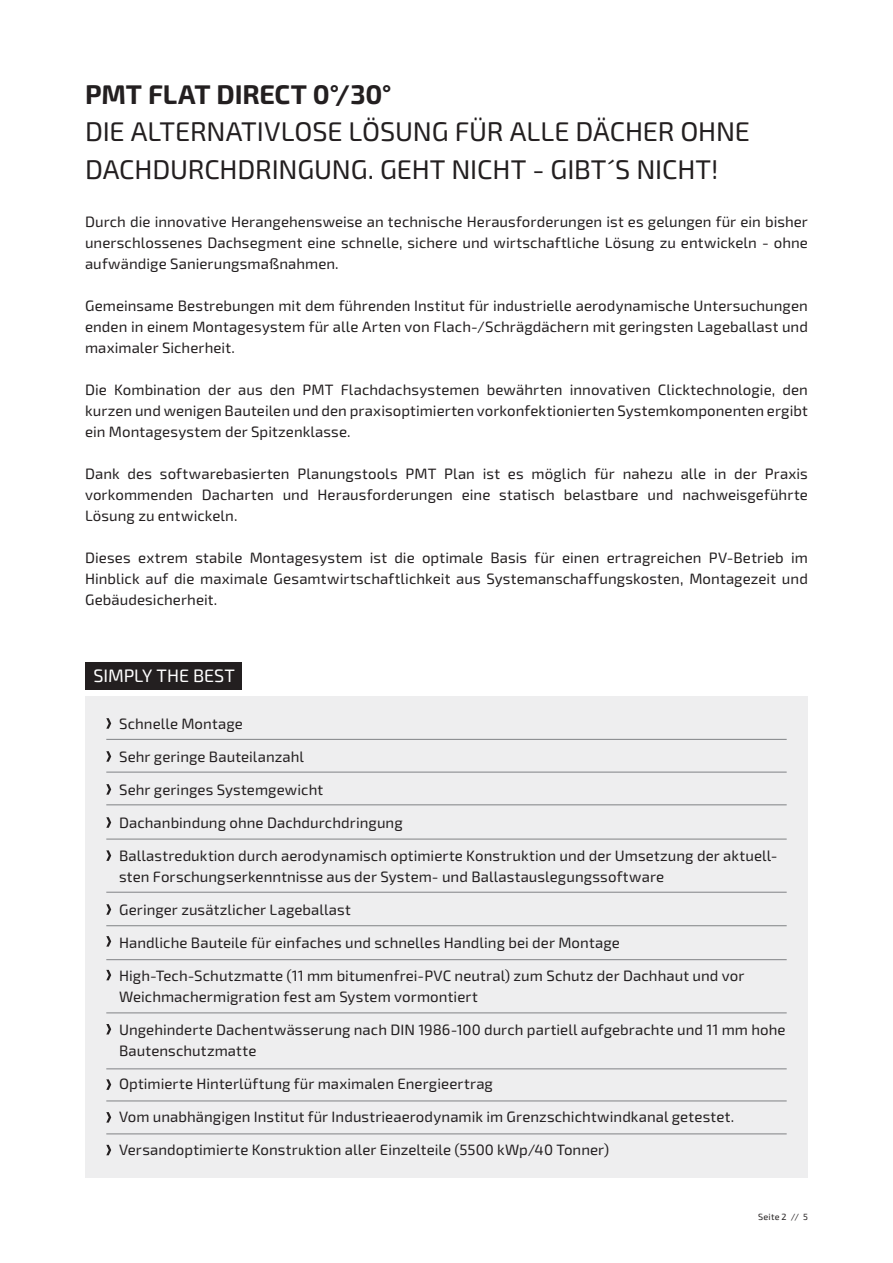
<style>
.page{position:relative;width:893px;height:1263px;background:#fff}
.page>*{position:absolute;margin:0;border:0;box-sizing:border-box;transform-origin:0 0}
.t1{font:27px/37.5px "Exo 2";letter-spacing:-.005em;color:#231f20}
.t2{font:700 27px "Exo 2";letter-spacing:-.01em;color:#231f20}
.t3{font:18px "Exo 2";letter-spacing:-.005em;color:#fff}
.t4{font:15px/21px "Exo 2";letter-spacing:.005em;color:#231f20;text-align:justify}
.t5{font:9px "Exo 2";letter-spacing:.03em;color:#231f20}
</style>
<div class="page">
<div style="left:85px;top:697px;width:723px;height:481px;background:#eeeeef"></div>
<hr style="left:106px;top:739px;width:681px;height:1px;background:#808285">
<hr style="left:106px;top:772px;width:681px;height:1px;background:#808285">
<hr style="left:106px;top:925px;width:681px;height:1px;background:#808285">
<hr style="left:106px;top:804px;width:681px;height:1px;background:#808285">
<hr style="left:106px;top:839px;width:681px;height:1px;background:#808285">
<hr style="left:106px;top:892px;width:681px;height:1px;background:#808285">
<hr style="left:106px;top:959px;width:681px;height:1px;background:#808285">
<hr style="left:106px;top:1013px;width:681px;height:1px;background:#808285">
<hr style="left:106px;top:1068px;width:681px;height:1px;background:#808285">
<hr style="left:106px;top:1101px;width:681px;height:1px;background:#808285">
<hr style="left:106px;top:1134px;width:681px;height:1px;background:#808285">
<div style="left:85px;top:663px;width:157px;height:27px;background:#231f20"></div>
<svg style="left:106px;top:718px;width:5px;height:11px"></svg>
<svg style="left:106px;top:817px;width:5px;height:11px"></svg>
<svg style="left:106px;top:850px;width:5px;height:11px"></svg>
<svg style="left:106px;top:904px;width:5px;height:11px"></svg>
<svg style="left:106px;top:970px;width:5px;height:10px"></svg>
<svg style="left:106px;top:936px;width:5px;height:10px"></svg>
<svg style="left:106px;top:1024px;width:5px;height:10px"></svg>
<svg style="left:106px;top:1079px;width:5px;height:11px"></svg>
<svg style="left:106px;top:1112px;width:5px;height:10px"></svg>
<svg style="left:106px;top:1145px;width:5px;height:10px"></svg>
<svg style="left:106px;top:751px;width:5px;height:11px"></svg>
<svg style="left:106px;top:784px;width:5px;height:11px"></svg>
<h1 class="t2" style="left:85px;top:78px;width:308px">PMT FLAT DIRECT 0°/30°</h1>
<h1 class="t1" style="left:85px;top:114px;width:666px">DIE ALTERNATIVLOSE LÖSUNG FÜR ALLE DÄCHER OHNE<br>DACHDURCHDRINGUNG. GEHT NICHT - GIBT´S NICHT!</h1>
<p class="t4" style="left:85px;top:211px;width:724px">Durch die innovative Herangehensweise an technische Herausforderungen ist es gelungen für ein bisher unerschlossenes Dachsegment eine schnelle, sichere und wirtschaftliche Lösung zu entwickeln - ohne aufwändige Sanierungsmaßnahmen.</p>
<p class="t4" style="left:85px;top:295px;width:724px">Gemeinsame Bestrebungen mit dem führenden Institut für industrielle aerodynamische Untersuchungen enden in einem Montagesystem für alle Arten von Flach-/Schrägdächern mit geringsten Lageballast und maximaler Sicherheit.</p>
<p class="t4" style="left:85px;top:379px;width:724px">Die Kombination der aus den PMT Flachdachsystemen bewährten innovativen Clicktechnologie, den kurzen und wenigen Bauteilen und den praxisoptimierten vorkonfektionierten Systemkomponenten ergibt ein Montagesystem der Spitzenklasse.</p>
<p class="t4" style="left:85px;top:463px;width:724px">Dank des softwarebasierten Planungstools PMT Plan ist es möglich für nahezu alle in der Praxis vorkommenden Dacharten und Herausforderungen eine statisch belastbare und nachweisgeführte Lösung zu entwickeln.</p>
<p class="t4" style="left:85px;top:547px;width:724px">Dieses extrem stabile Montagesystem ist die optimale Basis für einen ertragreichen PV-Betrieb im Hinblick auf die maximale Gesamtwirtschaftlichkeit aus Systemanschaffungskosten, Montagezeit und Gebäudesicherheit.</p>
<p class="t3" style="left:94px;top:665px;width:143px">SIMPLY THE BEST</p>
<p class="t4" style="left:119px;top:713px;width:125px">Schnelle Montage</p>
<p class="t4" style="left:119px;top:746px;width:187px">Sehr geringe Bauteilanzahl</p>
<p class="t4" style="left:119px;top:779px;width:206px">Sehr geringes Systemgewicht</p>
<p class="t4" style="left:119px;top:812px;width:285px">Dachanbindung ohne Dachdurchdringung</p>
<p class="t4" style="left:119px;top:845px;width:660px">Ballastreduktion durch aerodynamisch optimierte Konstruktion und der Umsetzung der aktuell&shy;sten Forschungserkenntnisse aus der System- und Ballastauslegungssoftware</p>
<p class="t4" style="left:119px;top:899px;width:233px">Geringer zusätzlicher Lageballast</p>
<p class="t4" style="left:119px;top:932px;width:502px">Handliche Bauteile für einfaches und schnelles Handling bei der Montage</p>
<p class="t4" style="left:119px;top:965px;width:627px">High-Tech-Schutzmatte (11 mm bitumenfrei-PVC neutral) zum Schutz der Dachhaut und vor<br>Weichmachermigration fest am System vormontiert</p>
<p class="t4" style="left:119px;top:1019px;width:668px">Ungehinderte Dachentwässerung nach DIN 1986-100 durch partiell aufgebrachte und 11 mm hohe<br>Bautenschutzmatte</p>
<p class="t4" style="left:119px;top:1073px;width:375px">Optimierte Hinterlüftung für maximalen Energieertrag</p>
<p class="t4" style="left:119px;top:1106px;width:617px">Vom unabhängigen Institut für Industrieaerodynamik im Grenzschichtwindkanal getestet.</p>
<p class="t4" style="left:119px;top:1139px;width:491px">Versandoptimierte Konstruktion aller Einzelteile (5500 kWp/40 Tonner)</p>
<p class="t5" style="left:758px;top:1212px;width:51px">Seite 2 // 5</p>
</div>
